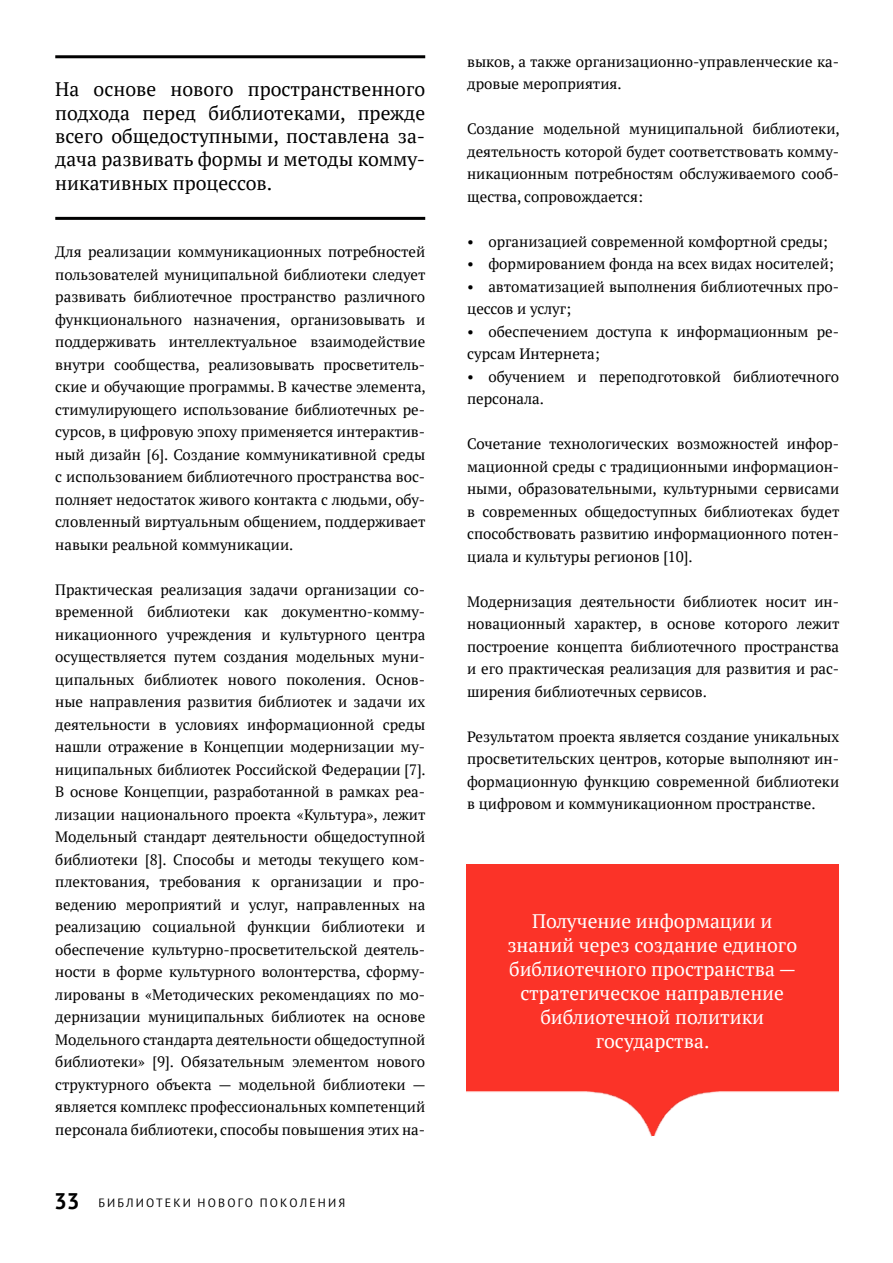
<style>
.page{position:relative;width:893px;height:1263px;background:#fff}
.page>*{position:absolute;margin:0;border:0;box-sizing:border-box;transform-origin:0 0}
.t1{font:19.5px/23.4px "PT Serif";color:#000;text-align:justify}
.t2{font:19.5px/24px "PT Serif";color:#fff;text-align:center}
.t3{font:15px/22.5px "PT Serif";color:#000;text-align:justify}
.t4{font:12px "PT Sans";letter-spacing:.18em;color:#000}
.s1{font-weight:700;font-size:22.5px}
</style>
<div class="page">
<div style="left:466px;top:864px;width:372px;height:272px;background:#fb3328"></div>
<img style="left:466px;top:1092px;width:373px;height:45px">
<hr style="left:55px;top:55px;width:370px;height:3px;background:#000101">
<hr style="left:55px;top:217px;width:370px;height:3px;background:#000101">
<h1 class="t1" style="left:55px;top:77px;width:371px">На основе нового пространственного подхода перед библиотеками, прежде всего общедоступными, поставлена за&shy;дача развивать формы и методы комму&shy;никативных процессов.</h1>
<p class="t3" style="left:55px;top:240px;width:372px">Для реализации коммуникационных потребностей пользователей муниципальной библиотеки следует развивать библиотечное пространство различного функционального назначения, организовывать и поддерживать интеллектуальное взаимодействие внутри сообщества, реализовывать просветитель&shy;ские и обучающие программы. В качестве элемента, стимулирующего использование библиотечных ре&shy;сурсов, в цифровую эпоху применяется интерактив&shy;ный дизайн [6]. Создание коммуникативной среды с использованием библиотечного пространства вос&shy;полняет недостаток живого контакта с людьми, обу&shy;словленный виртуальным общением, поддерживает навыки реальной коммуникации.</p>
<p class="t3" style="left:55px;top:578px;width:372px">Практическая реализация задачи организации со&shy;временной библиотеки как документно-комму&shy;никационного учреждения и культурного центра осуществляется путем создания модельных муни&shy;ципальных библиотек нового поколения. Основ&shy;ные направления развития библиотек и задачи их деятельности в условиях информационной среды нашли отражение в Концепции модернизации му&shy;ниципальных библиотек Российской Федерации [7].<br>В основе Концепции, разработанной в рамках реа&shy;лизации национального проекта «Культура», лежит Модельный стандарт деятельности общедоступной библиотеки [8]. Способы и методы текущего ком&shy;плектования, требования к организации и про&shy;ведению мероприятий и услуг, направленных на реализацию социальной функции библиотеки и обеспечение культурно-просветительской деятель&shy;ности в форме культурного волонтерства, сформу&shy;лированы в «Методических рекомендациях по мо&shy;дернизации муниципальных библиотек на основе Модельного стандарта деятельности общедоступной библиотеки» [9]. Обязательным элементом нового структурного объекта — модельной библиотеки — является комплекс профессиональных компетенций персонала библиотеки, способы повышения этих на-</p>
<p class="t4" style="left:54px;top:1194px;width:293px"><span class="s1">33</span> БИБЛИОТЕКИ НОВОГО ПОКОЛЕНИЯ</p>
<p class="t3" style="left:467px;top:50px;width:374px">выков, а также организационно-управленческие ка&shy;дровые мероприятия.</p>
<p class="t3" style="left:467px;top:118px;width:374px">Создание модельной муниципальной библиотеки, деятельность которой будет соответствовать комму&shy;никационным потребностям обслуживаемого сооб&shy;щества, сопровождается:</p>
<p class="t3" style="left:467px;top:230px;width:362px">• организацией современной комфортной среды;</p>
<p class="t3" style="left:467px;top:253px;width:368px">• формированием фонда на всех видах носителей;</p>
<p class="t3" style="left:467px;top:275px;width:374px">• автоматизацией выполнения библиотечных про&shy;цессов и услуг;</p>
<p class="t3" style="left:467px;top:320px;width:374px">• обеспечением доступа к информационным ре&shy;сурсам Интернета;</p>
<p class="t3" style="left:467px;top:365px;width:374px">• обучением и переподготовкой библиотечного персонала.</p>
<p class="t3" style="left:467px;top:433px;width:374px">Сочетание технологических возможностей инфор&shy;мационной среды с традиционными информацион&shy;ными, образовательными, культурными сервисами в современных общедоступных библиотеках будет способствовать развитию информационного потен&shy;циала и культуры регионов [10].</p>
<p class="t3" style="left:467px;top:590px;width:374px">Модернизация деятельности библиотек носит ин&shy;новационный характер, в основе которого лежит построение концепта библиотечного пространства и его практическая реализация для развития и рас&shy;ширения библиотечных сервисов.</p>
<p class="t3" style="left:467px;top:725px;width:374px">Результатом проекта является создание уникальных просветительских центров, которые выполняют ин&shy;формационную функцию современной библиотеки в цифровом и коммуникационном пространстве.</p>
<h1 class="t2" style="left:507px;top:909px;width:291px">Получение информации и знаний через создание единого библиотечного пространства — стратегическое направление библиотечной политики государства.</h1>
</div>
